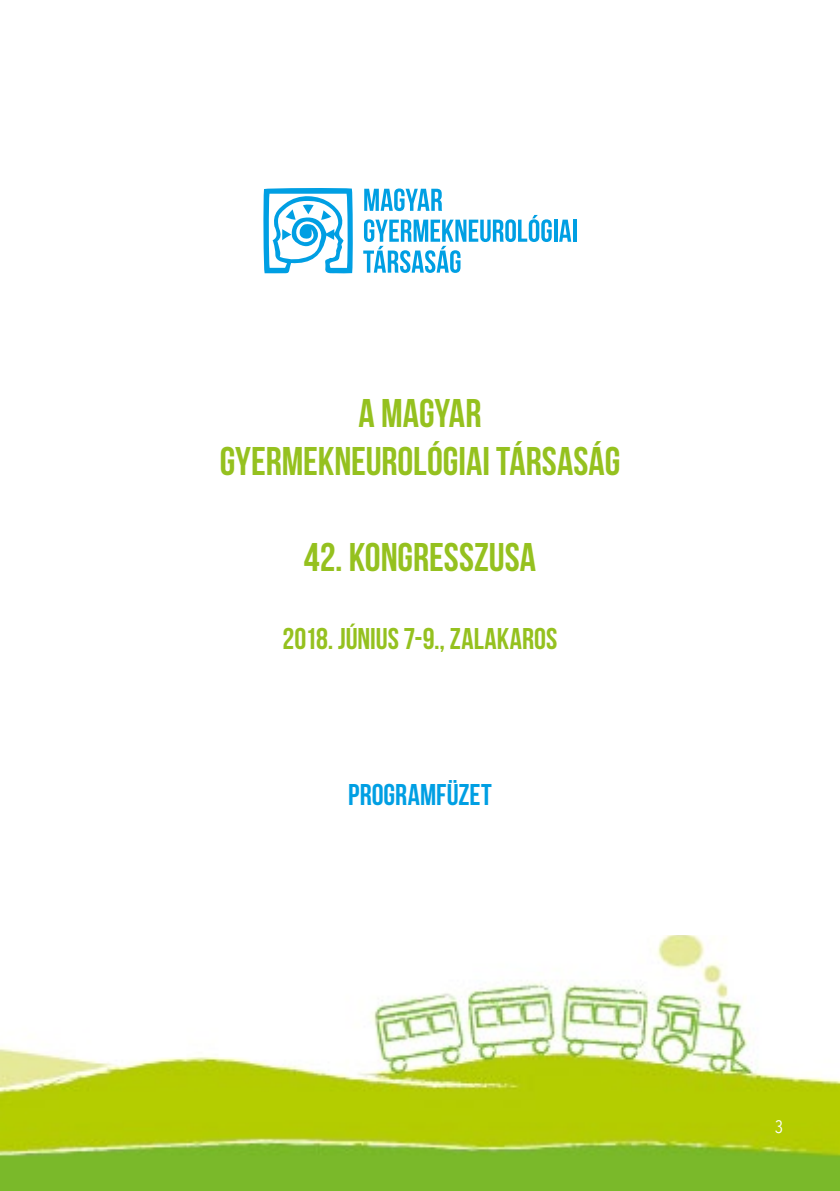
<style>
.page{position:relative;width:840px;height:1191px;background:#fff}
.page>*{position:absolute;margin:0;border:0;box-sizing:border-box;transform-origin:0 0}
.t1{font:40px/48px "Bebas Neue";color:#95c11f;text-align:center}
.t2{font:30px "Bebas Neue";color:#95c11f}
.t3{font:30px "Bebas Neue";color:#009fe3}
.t4{font:18px "Avenir Next Condensed";color:#fff}
</style>
<div class="page">
<img style="left:0;top:935px;width:839px;height:256px">
<svg style="left:554px;top:220px;width:3px;height:22px"></svg>
<svg style="left:559px;top:220px;width:12px;height:22px"></svg>
<svg style="left:573px;top:220px;width:3px;height:22px"></svg>
<svg style="left:363px;top:188px;width:188px;height:85px"></svg>
<svg style="left:263px;top:188px;width:90px;height:86px"></svg>
<p class="t1" style="left:219px;top:389px;width:402px">A MAGYAR<br>GYERMEKNEUROLÓGIAI TÁRSASÁG</p>
<p class="t1" style="left:303px;top:533px;width:234px">42. KONGRESSZUSA</p>
<p class="t2" style="left:282px;top:622px;width:276px">2018. JÚNIUS 7-9., ZALAKAROS</p>
<p class="t3" style="left:348px;top:778px;width:145px">PROGRAMFÜZET</p>
<p class="t4" style="left:774px;top:1111px;width:10px">3</p>
</div>
